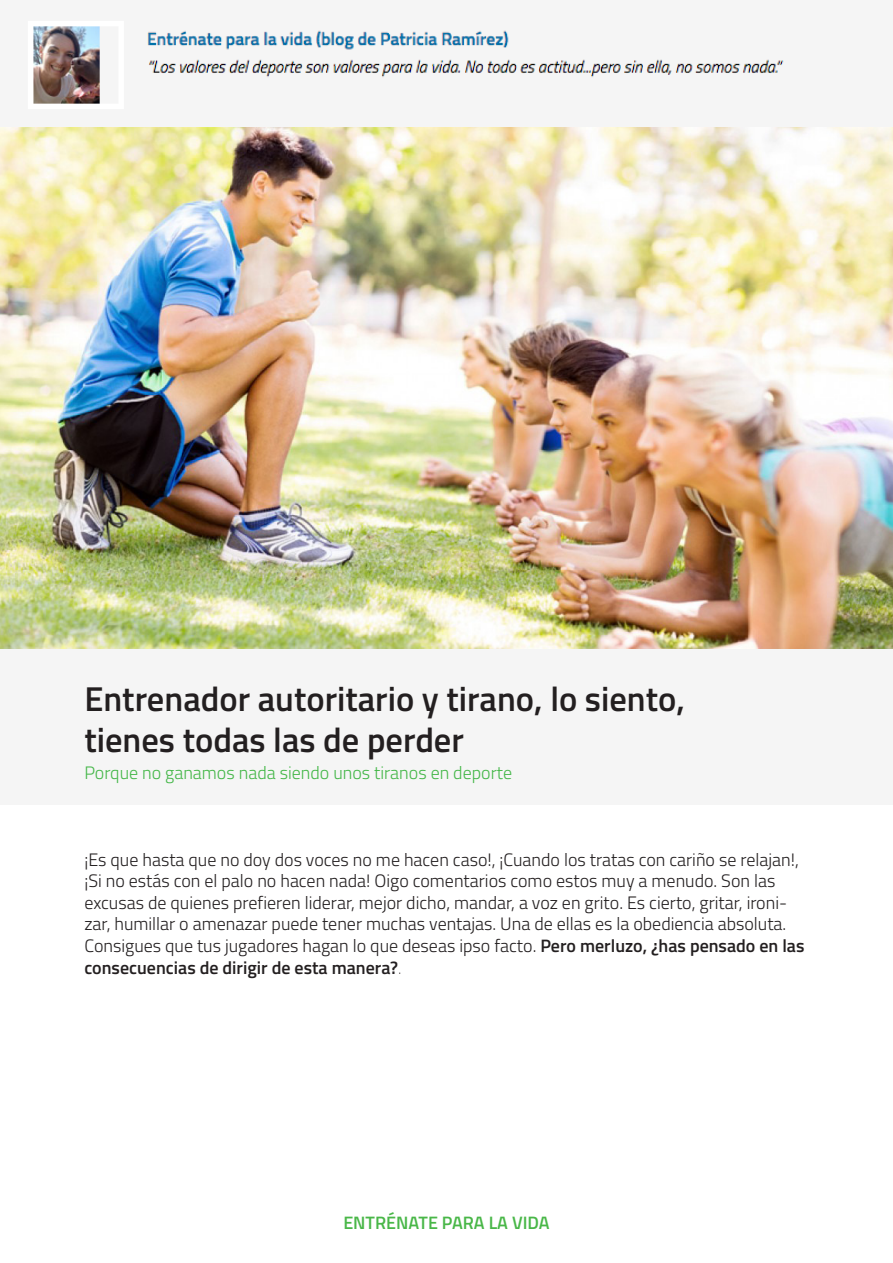
<style>
.page{position:relative;width:893px;height:1263px;background:#fff}
.page>*{position:absolute;margin:0;border:0;box-sizing:border-box;transform-origin:0 0}
.t1{font:600 34.5px/41.4px "Titillium Web";color:#231f20}
.t2{font:300 18px/21.6px "Titillium Web";color:#231f20}
.t3{font:300 18px "Titillium Web";color:#45b749}
.t4{font:600 18px "Titillium Web";color:#49b748}
.s1{font-weight:600}
.s2{font-weight:100}
</style>
<div class="page">
<div style="left:0;top:0;width:893px;height:128px;background:#f5f5f5"></div>
<div style="left:0;top:646px;width:893px;height:159px;background:#f5f5f5"></div>
<img style="left:33px;top:26px;width:751px;height:78px">
<img style="left:0;top:128px;width:893px;height:520px">
<p class="t1" style="left:84px;top:676px;width:602px">Entrenador autoritario y tirano, lo siento, tienes todas las de perder</p>
<p class="t3" style="left:84px;top:760px;width:429px">Porque no ganamos nada siendo unos tiranos en deporte</p>
<p class="t2" style="left:84px;top:848px;width:722px">¡Es que hasta que no doy dos voces no me hacen caso!, ¡Cuando los tratas con cariño se relajan!, ¡Si no estás con el palo no hacen nada! Oigo comentarios como estos muy a menudo. Son las excusas de quienes prefieren liderar, mejor dicho, mandar, a voz en grito. Es cierto, gritar, ironi&shy;zar, humillar o amenazar puede tener muchas ventajas. Una de ellas es la obediencia absoluta.<br>Consigues que tus jugadores hagan lo que deseas ipso facto. <span class="s1">Pero merluzo, ¿has pensado en las consecuencias de dirigir de esta manera?</span><span class="s2">.</span></p>
<p class="t4" style="left:343px;top:1209px;width:208px">ENTRÉNATE PARA LA VIDA</p>
</div>
